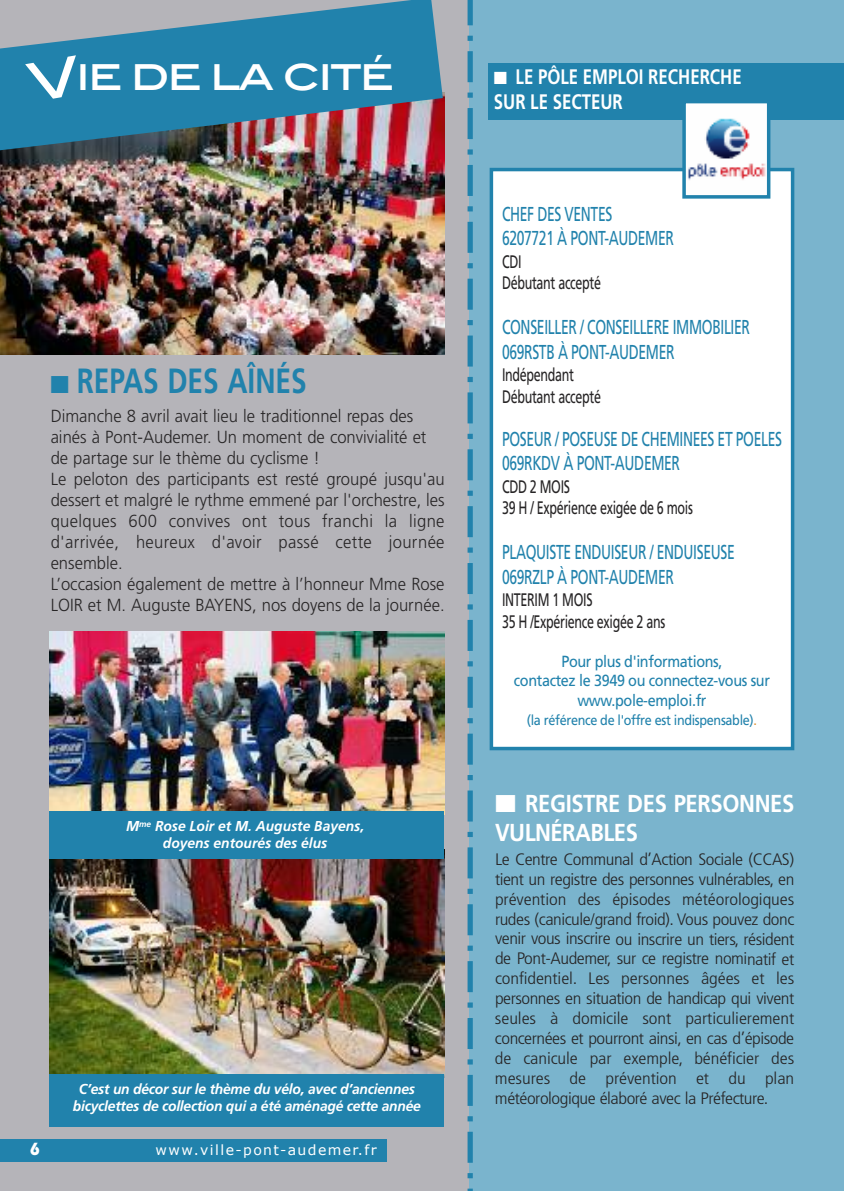
<style>
.page{position:relative;width:844px;height:1191px;background:#fff}
.page>*{position:absolute;margin:0;border:0;box-sizing:border-box;transform-origin:0 0}
.t1{font:42px "Blair Md ITCTT Medium";letter-spacing:-.05em;color:#fff}
.t2{font:700 35px "Frutiger";color:#2182ac;scale:.8 1}
.t3{font:700 24.5px/29.2px "Frutiger";letter-spacing:-.02em;color:#fff;scale:.9 1}
.t4{font:700 21px/25.2px "Frutiger";color:#fff;scale:.8 1}
.t5{font:20.12px/24.2px "Frutiger";letter-spacing:-.025em;color:#2182ac;scale:.69 1}
.t6{font:18.2px/21.7px "Frutiger";letter-spacing:-.025em;color:#272526;scale:.69 1}
.t7{font:300 17.5px/21px "Frutiger";color:#272526;scale:.95 1}
.t8{font:700 17.5px "Bauhaus";color:#fff}
.t9{font:300 condensed 16.62px/19.9px "Frutiger";letter-spacing:-.025em;color:#272526;text-align:justify;scale:1.13 1}
.t10{font:16.1px/19.1px "Frutiger";letter-spacing:-.025em;color:#2182ac;text-align:center;scale:.89 1}
.t11{font:italic 700 14.35px/17.2px "Frutiger";letter-spacing:-.015em;color:#fff;text-align:center;scale:.96 1}
.t12{font:14.17px "Frutiger";letter-spacing:-.025em;color:#2182ac;scale:.89 1}
.t13{font:14px "Verdana";letter-spacing:.1em;color:#fff}
.s1{color:#df9031}
</style>
<div class="page">
<div style="left:0;top:0;width:479px;height:1191px;background:#b5b4b9"></div>
<div style="left:469px;top:0;width:374px;height:1191px;background:#7ab4cd"></div>
<div style="left:488px;top:63px;width:355px;height:56px;background:#2182ac"></div>
<div style="left:493px;top:171px;width:297px;height:576px;background:#fff"></div>
<div style="left:489px;top:168px;width:305px;height:582px;border:4px solid #2182ac"></div>
<img style="left:687px;top:105px;width:78px;height:75px">
<div style="left:682px;top:100px;width:88px;height:99px;border:4px solid #2182ac"></div>
<img style="left:0;top:92px;width:444px;height:263px">
<div style="left:0;top:1138px;width:387px;height:23px;background:#2182ac"></div>
<img style="left:50px;top:858px;width:394px;height:216px">
<div style="left:50px;top:1074px;width:394px;height:52px;background:#2182ac"></div>
<svg style="left:467px;top:0;width:5px;height:1191px"></svg>
<img style="left:0;top:0;width:442px;height:159px">
<img style="left:50px;top:631px;width:394px;height:180px">
<div style="left:50px;top:811px;width:394px;height:47px;background:#2182ac"></div>
<div style="left:25px;top:55px;width:58px;height:47px;background:#2182ac"></div>
<h1 class="t1" style="left:76px;top:41px;width:319px">IE DE LA CITÉ</h1>
<h2 class="t2" style="left:51px;top:367px;width:321px">■ REPAS DES AÎNÉS</h2>
<p class="t7" style="left:51px;top:407px;width:416px">Dimanche 8 avril avait lieu le traditionnel repas des ainés à Pont-Audemer. Un moment de convivialité et de partage sur le thème du cyclisme !<br>Le peloton des participants est resté groupé jusqu'au dessert et malgré le rythme emmené par l'orchestre, les quelques 600 convives ont tous franchi la ligne d'arrivée, heureux d'avoir passé cette journée ensemble.<br>L’occasion également de mettre à l’honneur Mme Rose LOIR et M. Auguste BAYENS, nos doyens de la journée.</p>
<p class="t11" style="left:126px;top:818px;width:249px">M<sup>me</sup> Rose Loir et M. Auguste Bayens, doyens entourés des élus</p>
<p class="t11" style="left:73px;top:1081px;width:364px">C’est un décor sur le thème du vélo, avec d’anciennes bicyclettes de collection qui a été aménagé cette année</p>
<p class="t8" style="left:30px;top:1142px;width:11px">6</p>
<p class="t13" style="left:156px;top:1140px;width:222px">www.ville-pont-audemer.fr</p>
<p class="t4" style="left:493px;top:66px;width:311px">■ LE PÔLE EMPLOI RECHERCHE<br>SUR LE SECTEUR</p>
<p class="t5" style="left:502px;top:203px;width:250px">CHEF DES VENTES<br>6207721 À PONT-AUDEMER</p>
<p class="t6" style="left:502px;top:252px;width:145px">CDI<br>Débutant accepté</p>
<p class="t5" style="left:502px;top:317px;width:361px">CONSEILLER / CONSEILLERE IMMOBILIER<br>069RSTB À PONT-AUDEMER</p>
<p class="t6" style="left:502px;top:365px;width:145px">Indépendant<br>Débutant accepté</p>
<p class="t5" style="left:502px;top:428px;width:407px">POSEUR / POSEUSE DE CHEMINEES ET POELES<br>069RKDV À PONT-AUDEMER</p>
<p class="t6" style="left:502px;top:477px;width:278px">CDD 2 MOIS<br>39 H / Expérience exigée de 6 mois</p>
<p class="t5" style="left:502px;top:542px;width:339px">PLAQUISTE ENDUISEUR / ENDUISEUSE<br>069RZLP À PONT-AUDEMER</p>
<p class="t6" style="left:502px;top:590px;width:238px">INTERIM 1 MOIS<br>35 H /Expérience exigée 2 ans</p>
<p class="t10" style="left:513px;top:653px;width:289px">Pour plus d'informations,<br>contactez le 3949 ou connectez-vous sur www.pole-emploi.fr</p>
<p class="t12" style="left:526px;top:714px;width:260px">(la référence de l'offre est indispensable)<span class="s1">.</span></p>
<h3 class="t3" style="left:495px;top:790px;width:334px">■ REGISTRE DES PERSONNES<br>VULNÉRABLES</h3>
<p class="t9" style="left:495px;top:850px;width:266px">Le Centre Communal d’Action Sociale (CCAS) tient un registre des personnes vulnérables, en prévention des épisodes météorologiques rudes (canicule/grand froid). Vous pouvez donc venir vous inscrire ou inscrire un tiers, résident de Pont-Audemer, sur ce registre nominatif et confidentiel. Les personnes âgées et les personnes en situation de handicap qui vivent seules à domicile sont particulierement concernées et pourront ainsi, en cas d’épisode de canicule par exemple, bénéficier des mesures de prévention et du plan météorologique élaboré avec la Préfecture.</p>
</div>
